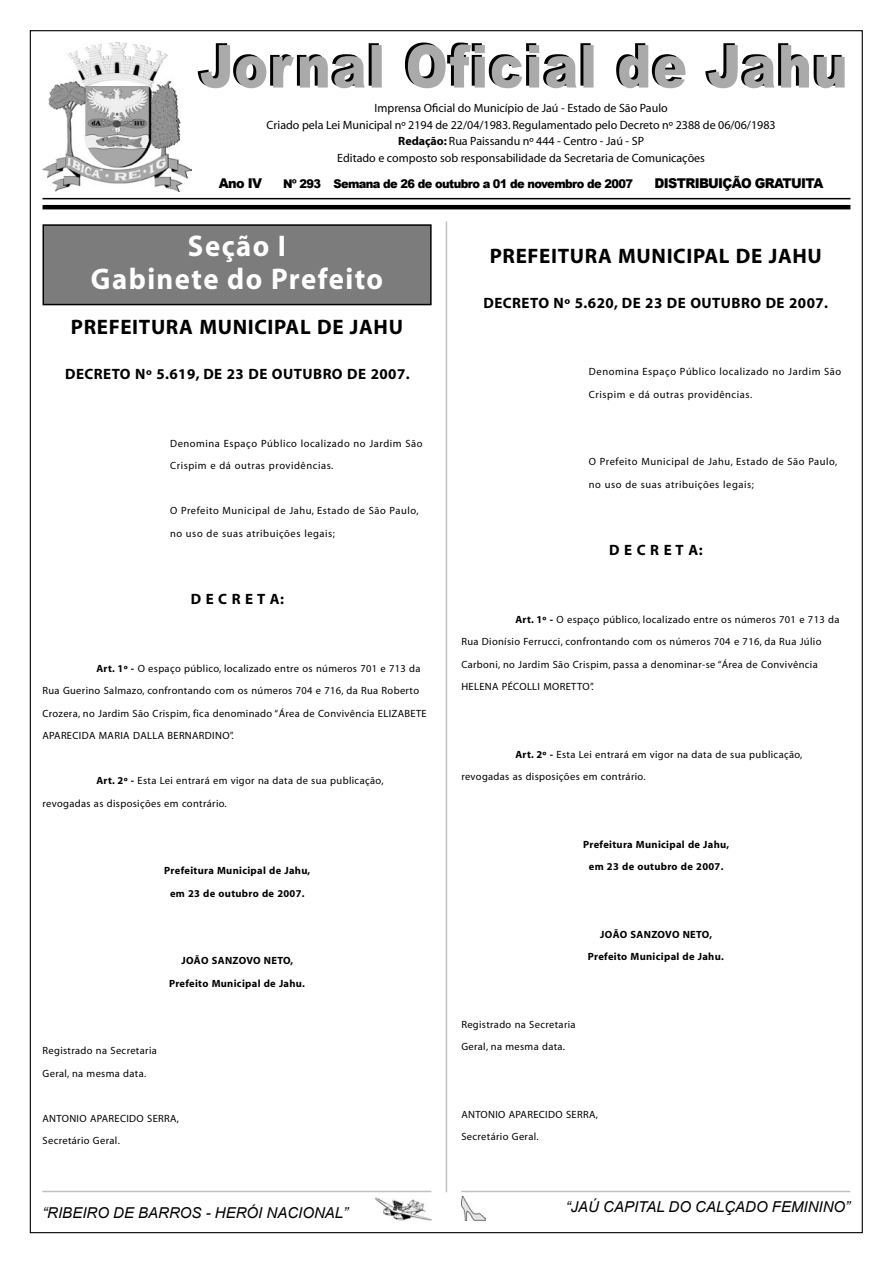
<style>
.page{position:relative;width:893px;height:1263px;background:#fff}
.page>*{position:absolute;margin:0;border:0;box-sizing:border-box;transform-origin:0 0}
.t1{font:700 30px "Myriad";letter-spacing:.05em;color:#fff;scale:.96 1}
.t2{font:700 21px "Myriad";letter-spacing:.03em;color:#000}
.t3{font:700 15px "Myriad";letter-spacing:.03em;color:#000}
.t4{font:italic 15px "Arial";color:#000}
.t5{font:900 13.5px "Arial";letter-spacing:-.05em;color:#000;scale:.95 1}
.t6{font:12px "Myriad";color:#000}
.t7{font:900 12px "Arial";letter-spacing:-.05em;color:#000;scale:.95 1}
.t8{font:10.5px/22.5px "Myriad";letter-spacing:.03em;color:#000}
.t9{font:10.5px/22.5px "Myriad";letter-spacing:.05em;color:#000}
.t10{font:700 10.5px "Myriad";letter-spacing:.03em;color:#000}
.s1{font-weight:700}
</style>
<div class="page">
<img style="left:43px;top:43px;width:149px;height:149px">
<hr style="left:43px;top:198px;width:807px;height:1px;background:#000">
<hr style="left:43px;top:205px;width:807px;height:4px;background:#000">
<img style="left:461px;top:1196px;width:25px;height:25px">
<hr style="left:461px;top:1191px;width:389px;height:1px;background:#c0c0c0">
<img style="left:375px;top:1192px;width:56px;height:29px">
<hr style="left:42px;top:1191px;width:389px;height:1px;background:#c0c0c0">
<hr style="left:446px;top:221px;width:1px;height:971px;background:#c0c0c0">
<svg style="left:198px;top:43px;width:647px;height:45px"></svg>
<div style="left:43px;top:225px;width:388px;height:80px;background:#7c7c7c"></div>
<div style="left:43px;top:224px;width:389px;height:81px;border:1px solid #000"></div>
<p class="t6" style="left:375px;top:102px;width:295px">Imprensa Oficial do Município de Jaú - Estado de São Paulo</p>
<p class="t6" style="left:267px;top:119px;width:511px">Criado pela Lei Municipal nº 2194 de 22/04/1983. Regulamentado pelo Decreto nº 2388 de 06/06/1983</p>
<p class="t6" style="left:398px;top:135px;width:247px"><span class="s1">Redação:</span> Rua Paissandu nº 444 - Centro - Jaú - SP</p>
<p class="t6" style="left:337px;top:152px;width:369px">Editado e composto sob responsabilidade da Secretaria de Comunicações</p>
<p class="t5" style="left:219px;top:175px;width:47px">Ano IV</p>
<p class="t7" style="left:283px;top:177px;width:370px">Nº 293 Semana de 26 de outubro a 01 de novembro de 2007</p>
<p class="t5" style="left:654px;top:175px;width:179px">DISTRIBUIÇÃO GRATUITA</p>
<p class="t1" style="left:188px;top:230px;width:104px">Seção I</p>
<p class="t1" style="left:91px;top:263px;width:306px">Gabinete do Prefeito</p>
<p class="t2" style="left:71px;top:316px;width:334px">PREFEITURA MUNICIPAL DE JAHU</p>
<p class="t3" style="left:65px;top:367px;width:346px">DECRETO Nº 5.619, DE 23 DE OUTUBRO DE 2007.</p>
<p class="t9" style="left:170px;top:432px;width:254px">Denomina Espaço Público localizado no Jardim São<br>Crispim e dá outras providências.</p>
<p class="t9" style="left:170px;top:500px;width:250px">O Prefeito Municipal de Jahu, Estado de São Paulo, no uso de suas atribuições legais;</p>
<p class="t3" style="left:191px;top:592px;width:95px">D E C R E T A:</p>
<p class="t8" style="left:43px;top:657px;width:386px;text-indent:54px"><span class="s1">Art. 1º -</span> O espaço público, localizado entre os números 701 e 713 da Rua Guerino Salmazo, confrontando com os números 704 e 716, da Rua Roberto Crozera, no Jardim São Crispim, fica denominado “Área de Convivência ELIZABETE APARECIDA MARIA DALLA BERNARDINO”.</p>
<p class="t8" style="left:43px;top:770px;width:342px;text-indent:54px"><span class="s1">Art. 2º -</span> Esta Lei entrará em vigor na data de sua publicação, revogadas as disposições em contrário.</p>
<p class="t10" style="left:164px;top:865px;width:148px">Prefeitura Municipal de Jahu,</p>
<p class="t10" style="left:170px;top:888px;width:136px">em 23 de outubro de 2007.</p>
<p class="t10" style="left:181px;top:955px;width:113px">JOÃO SANZOVO NETO,</p>
<p class="t10" style="left:169px;top:978px;width:137px">Prefeito Municipal de Jahu.</p>
<p class="t8" style="left:43px;top:1040px;width:116px">Registrado na Secretaria</p>
<p class="t8" style="left:43px;top:1062px;width:105px">Geral, na mesma data.</p>
<p class="t8" style="left:43px;top:1107px;width:138px">ANTONIO APARECIDO SERRA,</p>
<p class="t8" style="left:43px;top:1130px;width:79px">Secretário Geral.</p>
<p class="t2" style="left:490px;top:245px;width:334px">PREFEITURA MUNICIPAL DE JAHU</p>
<p class="t3" style="left:484px;top:295px;width:346px">DECRETO Nº 5.620, DE 23 DE OUTUBRO DE 2007.</p>
<p class="t9" style="left:589px;top:361px;width:254px">Denomina Espaço Público localizado no Jardim São<br>Crispim e dá outras providências.</p>
<p class="t9" style="left:589px;top:451px;width:250px">O Prefeito Municipal de Jahu, Estado de São Paulo, no uso de suas atribuições legais;</p>
<p class="t3" style="left:609px;top:542px;width:95px">D E C R E T A:</p>
<p class="t8" style="left:461px;top:608px;width:380px;text-indent:54px"><span class="s1">Art. 1º -</span> O espaço público, localizado entre os números 701 e 713 da Rua Dionísio Ferrucci, confrontando com os números 704 e 716, da Rua Júlio Carboni, no Jardim São Crispim, passa a denominar-se “Área de Convivência HELENA PÉCOLLI MORETTO”.</p>
<p class="t8" style="left:461px;top:743px;width:343px;text-indent:54px"><span class="s1">Art. 2º -</span> Esta Lei entrará em vigor na data de sua publicação, revogadas as disposições em contrário.</p>
<p class="t10" style="left:583px;top:839px;width:148px">Prefeitura Municipal de Jahu,</p>
<p class="t10" style="left:589px;top:861px;width:136px">em 23 de outubro de 2007.</p>
<p class="t10" style="left:600px;top:929px;width:113px">JOÃO SANZOVO NETO,</p>
<p class="t10" style="left:588px;top:951px;width:137px">Prefeito Municipal de Jahu.</p>
<p class="t8" style="left:461px;top:1013px;width:116px">Registrado na Secretaria</p>
<p class="t8" style="left:461px;top:1036px;width:105px">Geral, na mesma data.</p>
<p class="t8" style="left:461px;top:1103px;width:138px">ANTONIO APARECIDO SERRA,</p>
<p class="t8" style="left:461px;top:1126px;width:79px">Secretário Geral.</p>
<p class="t4" style="left:42px;top:1204px;width:307px">“RIBEIRO DE BARROS - HERÓI NACIONAL”</p>
<p class="t4" style="left:566px;top:1198px;width:286px">“JAÚ CAPITAL DO CALÇADO FEMININO”</p>
</div>
